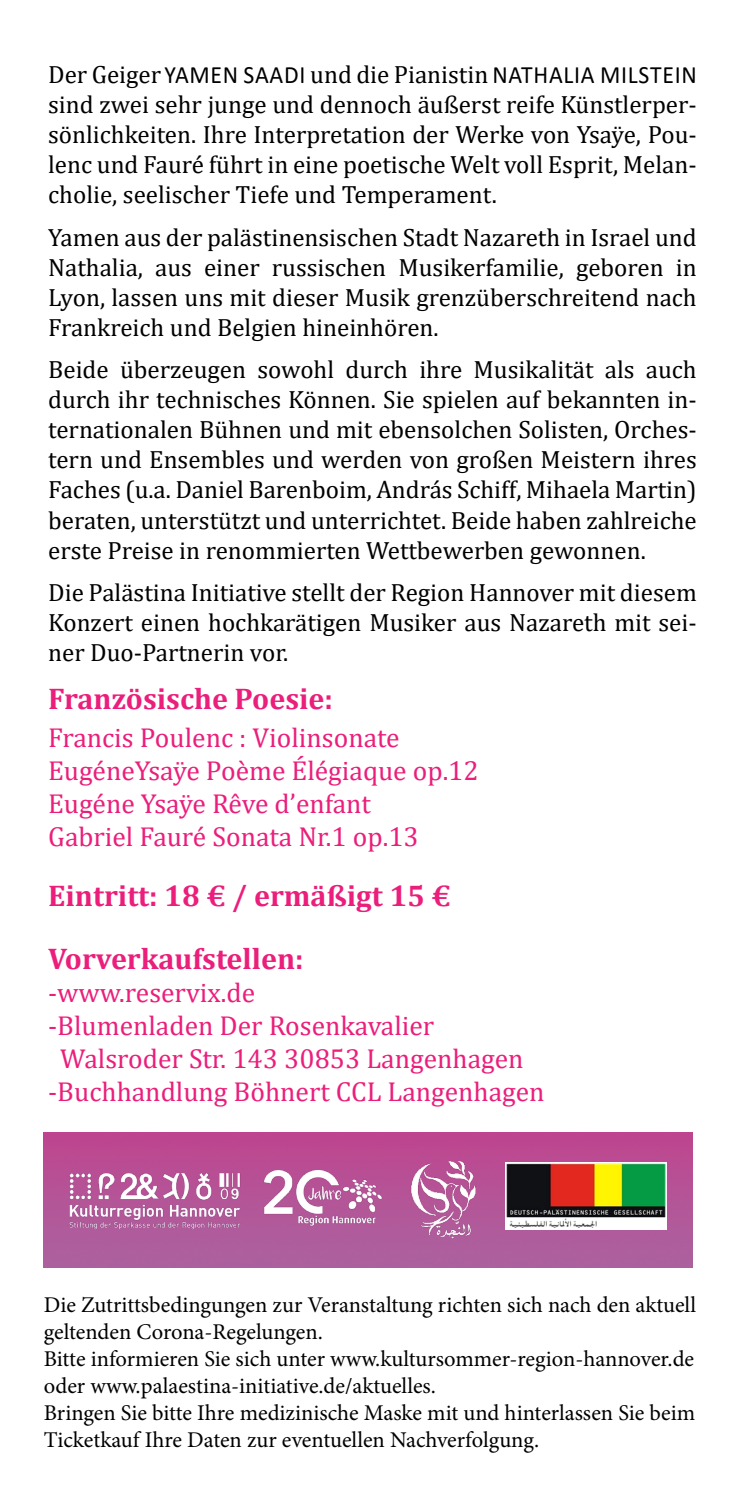
<style>
.page{position:relative;width:745px;height:1489px;background:#fff}
.page>*{position:absolute;margin:0;border:0;box-sizing:border-box;transform-origin:0 0}
.t1{font:700 30px "Cambria";color:#eb1e7b}
.t2{font:27.5px/33px "Cambria";color:#eb1e7b}
.t3{font:25px/30px "Cambria";color:#000;text-align:justify}
.t4{font:22.5px/27px "Minion Pro";color:#000}
.s1{font-family:"Calibri"}
</style>
<div class="page">
<img style="left:44px;top:1132px;width:648px;height:135px">
<img style="left:506px;top:1157px;width:159px;height:74px">
<img style="left:409px;top:1157px;width:69px;height:85px">
<img style="left:64px;top:1157px;width:180px;height:76px">
<img style="left:260px;top:1157px;width:123px;height:76px">
<p class="t3" style="left:48px;top:60px;width:649px">Der Geiger <span class="s1">YAMEN SAADI</span> und die Pianistin <span class="s1">NATHALIA MILSTEIN </span>sind zwei sehr junge und dennoch äußerst reife Künstlerper&shy;sönlichkeiten. Ihre Interpretation der Werke von Ysaÿe, Pou&shy;lenc und Fauré führt in eine poetische Welt voll Esprit, Melan&shy;cholie, seelischer Tiefe und Temperament.</p>
<p class="t3" style="left:48px;top:222px;width:649px">Yamen aus der palästinensischen Stadt Nazareth in Israel und Nathalia, aus einer russischen Musikerfamilie, geboren in Lyon, lassen uns mit dieser Musik grenzüberschreitend nach Frankreich und Belgien hineinhören.</p>
<p class="t3" style="left:48px;top:355px;width:649px">Beide überzeugen sowohl durch ihre Musikalität als auch durch ihr technisches Können. Sie spielen auf bekannten in&shy;ternationalen Bühnen und mit ebensolchen Solisten, Orches&shy;tern und Ensembles und werden von großen Meistern ihres Faches (u.a. Daniel Barenboim, András Schiff, Mihaela Martin) beraten, unterstützt und unterrichtet. Beide haben zahlreiche erste Preise in renommierten Wettbewerben gewonnen.</p>
<p class="t3" style="left:48px;top:577px;width:649px">Die Palästina Initiative stellt der Region Hannover mit diesem Konzert einen hochkarätigen Musiker aus Nazareth mit sei&shy;ner Duo-Partnerin vor.</p>
<p class="t1" style="left:48px;top:678px;width:286px">Französische Poesie:</p>
<p class="t2" style="left:48px;top:721px;width:432px">Francis Poulenc : Violinsonate<br>EugéneYsaÿe Poème Élégiaque op.12<br>Eugéne Ysaÿe Rêve d’enfant<br>Gabriel Fauré Sonata Nr.1 op.13</p>
<p class="t1" style="left:48px;top:874px;width:404px">Eintritt: 18 € / ermäßigt 15 €</p>
<p class="t1" style="left:48px;top:937px;width:257px">Vorverkaufstellen:</p>
<p class="t2" style="left:48px;top:975px;width:208px">-www.reservix.de</p>
<p class="t2" style="left:48px;top:1008px;width:387px">-Blumenladen Der Rosenkavalier</p>
<p class="t2" style="left:60px;top:1041px;width:464px">Walsroder Str. 143 30853 Langenhagen</p>
<p class="t2" style="left:48px;top:1074px;width:497px">-Buchhandlung Böhnert CCL Langenhagen</p>
<p class="t4" style="left:44px;top:1291px;width:653px">Die Zutrittsbedingungen zur Veranstaltung richten sich nach den aktuell geltenden Corona-Regelungen.</p>
<p class="t4" style="left:44px;top:1345px;width:651px">Bitte informieren Sie sich unter www.kultursommer-region-hannover.de oder www.palaestina-initiative.de/aktuelles.</p>
<p class="t4" style="left:44px;top:1399px;width:652px">Bringen Sie bitte Ihre medizinische Maske mit und hinterlassen Sie beim<br>Ticketkauf Ihre Daten zur eventuellen Nachverfolgung.</p>
</div>
